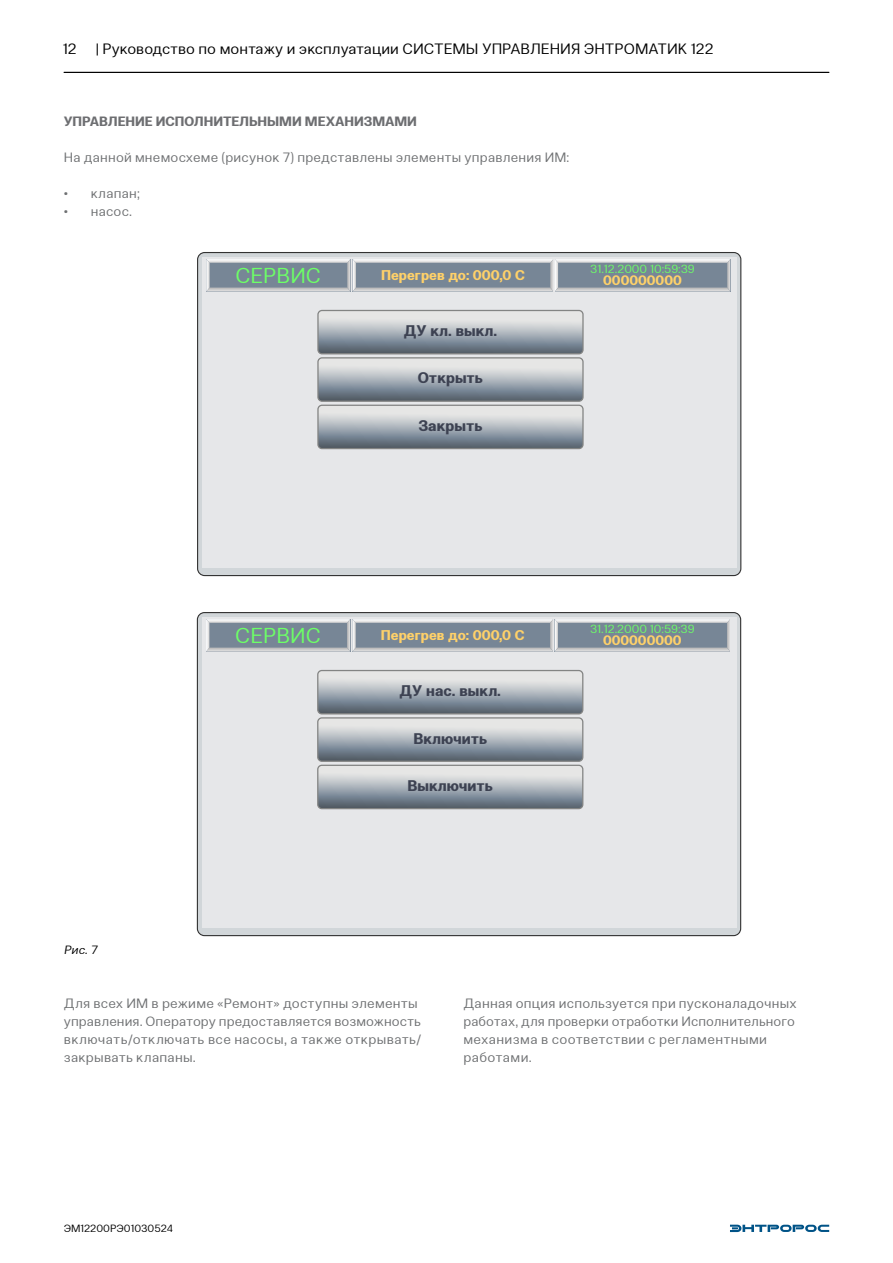
<style>
.page{position:relative;width:893px;height:1263px;background:#fff}
.page>*{position:absolute;margin:0;border:0;box-sizing:border-box;transform-origin:0 0}
.t1{font:21.6px "Clinica Pro";color:#6dff67}
.t2{font:700 15.45px "Clinica Pro";color:#3d4252}
.t3{font:15px "Clinica Pro";color:#000}
.t4{font:700 14.1px "Clinica Pro";color:#ffd169}
.t5{font:700 13.8px "Clinica Pro";color:#ffd169}
.t6{font:13.5px/18px "Clinica Pro";letter-spacing:.015em;color:#6e7072}
.t7{font:700 13.5px "Clinica Pro";color:#6d6e71}
.t8{font:italic 12px "Clinica Pro";color:#000}
.t9{font:11.85px "Clinica Pro";color:#6dff67}
.t10{font:10.5px "Clinica Pro";color:#000}
</style>
<div class="page">
<hr style="left:64px;top:72px;width:765px;height:1px;background:#000">
<svg style="left:730px;top:1225px;width:99px;height:7px"></svg>
<div style="left:198px;top:253px;width:543px;height:322px;background:#d1d6d9;border-radius:7px"></div>
<div style="left:203px;top:257px;width:534px;height:311px;background:#e6e7e9"></div>
<svg style="left:206px;top:259px;width:524px;height:33px"></svg>
<svg style="left:318px;top:310px;width:265px;height:137px"></svg>
<div style="left:317px;top:405px;width:267px;height:44px;border:1px solid #838483;border-radius:4px"></div>
<div style="left:197px;top:613px;width:544px;height:322px;background:#d1d6d9;border-radius:7px"></div>
<div style="left:202px;top:617px;width:535px;height:311px;background:#e6e7e9"></div>
<svg style="left:206px;top:619px;width:524px;height:33px"></svg>
<svg style="left:318px;top:670px;width:265px;height:139px"></svg>
<div style="left:317px;top:765px;width:266px;height:44px;border:1px solid #838483;border-radius:4px"></div>
<p class="t3" style="left:63px;top:40px;width:15px">12</p>
<p class="t3" style="left:96px;top:40px;width:619px">| Pуководство по монтажу и эксплуатации СИСТЕМЫ УПРАВЛЕНИЯ ЭНТРОМАТИК 122</p>
<p class="t7" style="left:64px;top:113px;width:355px">УПРАВЛЕНИЕ ИСПОЛНИТЕЛЬНЫМИ МЕХАНИЗМАМИ</p>
<p class="t6" style="left:64px;top:148px;width:507px">На данной мнемосхеме (рисунок 7) представлены элементы управления ИМ:</p>
<p class="t6" style="left:64px;top:184px;width:78px">• клапан;</p>
<p class="t6" style="left:64px;top:202px;width:68px">• насос.</p>
<h1 class="t1" style="left:235px;top:263px;width:87px">СЕРВИС</h1>
<p class="t9" style="left:590px;top:262px;width:106px">31.12.2000 10:59:39</p>
<p class="t4" style="left:381px;top:267px;width:145px">Перегрев до: 000,0 С</p>
<p class="t5" style="left:603px;top:273px;width:80px">000000000</p>
<p class="t2" style="left:404px;top:322px;width:95px">ДУ кл. выкл.</p>
<p class="t2" style="left:418px;top:369px;width:67px">Открыть</p>
<p class="t2" style="left:418px;top:416px;width:66px">Закрыть</p>
<h1 class="t1" style="left:235px;top:623px;width:87px">СЕРВИС</h1>
<p class="t9" style="left:590px;top:622px;width:106px">31.12.2000 10:59:39</p>
<p class="t4" style="left:381px;top:627px;width:145px">Перегрев до: 000,0 С</p>
<p class="t5" style="left:603px;top:633px;width:80px">000000000</p>
<p class="t8" style="left:64px;top:943px;width:35px">Рис. 7</p>
<p class="t2" style="left:400px;top:682px;width:103px">ДУ нас. выкл.</p>
<p class="t2" style="left:413px;top:729px;width:75px">Включить</p>
<p class="t2" style="left:408px;top:776px;width:87px">Выключить</p>
<p class="t6" style="left:64px;top:994px;width:359px">Для всех ИМ в режиме «Ремонт» доступны элементы управления. Оператору предоставляется возможность включать/отключать все насосы, а также открывать/ закрывать клапаны.</p>
<p class="t6" style="left:463px;top:994px;width:335px">Данная опция используется при пусконаладочных работах, для проверки отработки Исполнительного механизма в соответствии с регламентными работами.</p>
<p class="t10" style="left:64px;top:1222px;width:111px">ЭМ12200РЭ01030524</p>
</div>
